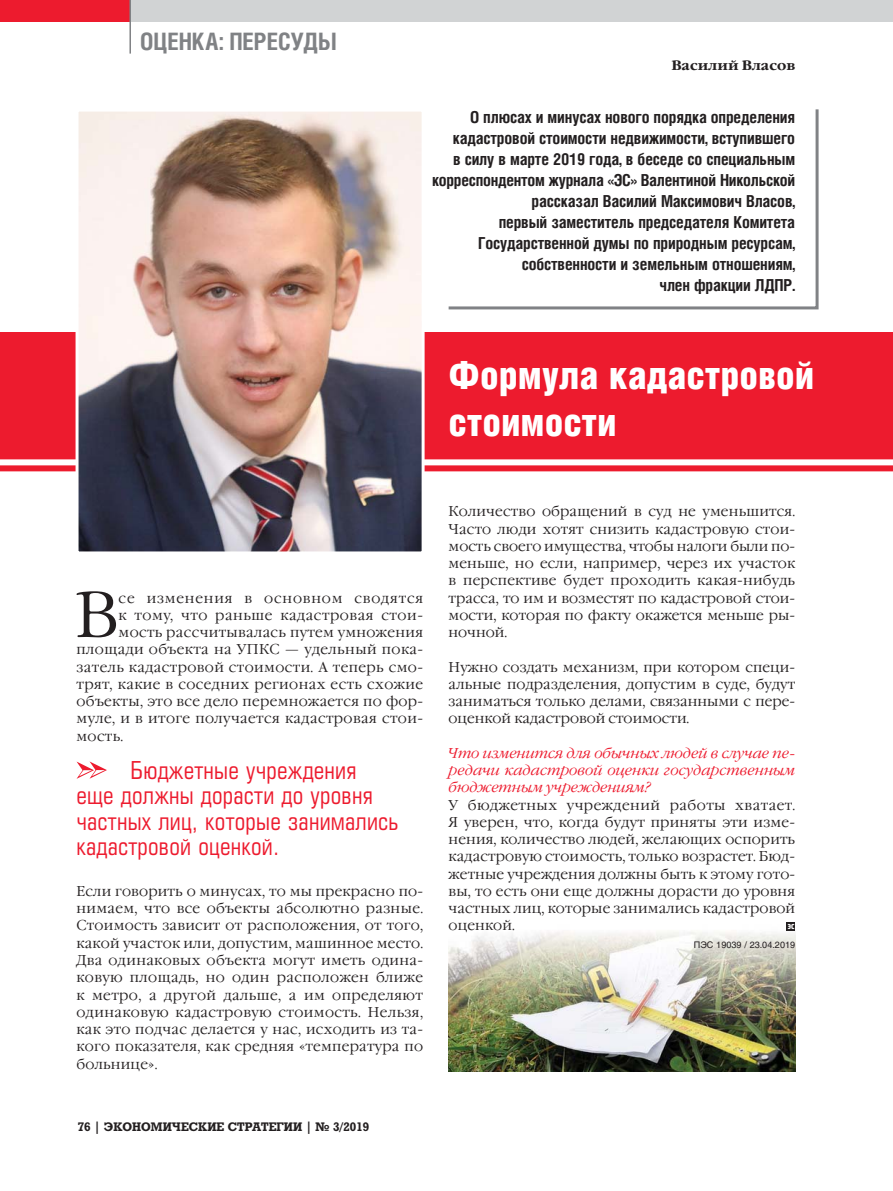
<style>
.page{position:relative;width:893px;height:1191px;background:#fff}
.page>*{position:absolute;margin:0;border:0;box-sizing:border-box;transform-origin:0 0}
.t1{font:63.6px "Garamond C";color:#231f20}
.t2{font:39px/46.8px "Helios Cond Black C";color:#fff}
.t3{font:24px/25.5px "Europe Condensed C";letter-spacing:.01em;color:#ed1b2e}
.t4{font:700 24px "Helios Cond C";color:#808285}
.t5{font:700 16.5px/21px "Helios Cond C";letter-spacing:-.01em;color:#231f20;text-align:right}
.t6{font:14.25px/17.2px "Garamond C";letter-spacing:.025em;color:#231f20;text-align:justify}
.t7{font:italic 14.25px/17.2px "Garamond C";letter-spacing:.005em;color:#ed1b2e;text-align:justify}
.t8{font:14.25px "Garamond C";letter-spacing:.06em;color:#231f20}
.t9{font:700 13.5px "Garamond C";color:#231f20}
.t10{font:700 12px "Rodeo C";color:#231f20}
.t11{font:9px "Helios C";color:#231f20}
.t12{font:9px "Hermes C";color:#fff}
</style>
<div class="page">
<div style="left:0;top:0;width:893px;height:21px;background:#d1d3d4"></div>
<div style="left:0;top:0;width:130px;height:21px;background:#ed1b2e"></div>
<hr style="left:129px;top:0;width:2px;height:54px;background:#808285">
<img style="left:449px;top:922px;width:346px;height:149px">
<div style="left:0;top:332px;width:893px;height:136px;background:#ed1b2e"></div>
<div style="left:0;top:465px;width:893px;height:6px;background:#ed1b2e"></div>
<div style="left:0;top:459px;width:893px;height:6px;background:#fff"></div>
<svg style="left:448px;top:109px;width:371px;height:201px"></svg>
<img style="left:80px;top:113px;width:341px;height:437px">
<div style="left:76px;top:109px;width:349px;height:445px;border:3px solid #fff"></div>
<div style="left:787px;top:922px;width:8px;height:8px;background:#231f20"></div>
<svg style="left:77px;top:761px;width:30px;height:18px"></svg>
<h3 class="t4" style="left:140px;top:32px;width:198px">ОЦЕНКА: ПЕРЕСУДЫ</h3>
<p class="t9" style="left:671px;top:59px;width:125px">Василий Власов</p>
<p class="t5" style="left:432px;top:108px;width:365px">О плюсах и минусах нового порядка определения кадастровой стоимости недвижимости, вступившего<br>в силу в марте 2019 года, в беседе со специальным корреспондентом журнала «ЭС» Валентиной Никольской рассказал Василий Максимович Власов,<br>первый заместитель председателя Комитета Государственной думы по природным ресурсам, собственности и земельным отношениям,<br>член фракции ЛДПР.</p>
<h2 class="t2" style="left:449px;top:356px;width:367px">Формула кадастровой стоимости</h2>
<h1 class="t1" style="left:74px;top:584px;width:46px">В</h1>
<p class="t8" style="left:119px;top:591px;width:306px">се изменения в основном сводятся</p>
<p class="t6" style="left:119px;top:607px;width:306px">к тому, что раньше кадастровая стои-</p>
<p class="t6" style="left:119px;top:624px;width:306px">мость рассчитывалась путем умножения</p>
<p class="t6" style="left:77px;top:641px;width:348px">площади объекта на УПКС — удельный пока-</p>
<p class="t6" style="left:77px;top:659px;width:348px">затель кадастровой стоимости. А теперь смо-</p>
<p class="t6" style="left:77px;top:676px;width:348px">трят, какие в соседних регионах есть схожие</p>
<p class="t6" style="left:77px;top:693px;width:348px">объекты, это все дело перемножается по фор-</p>
<p class="t6" style="left:77px;top:710px;width:348px">муле, и в итоге получается кадастровая стои-</p>
<p class="t6" style="left:77px;top:728px;width:48px">мость.</p>
<h3 class="t3" style="left:77px;top:760px;width:323px;text-indent:54px">Бюджетные учреждения еще должны дорасти до уровня частных лиц, которые занимались кадастровой оценкой.</h3>
<p class="t6" style="left:77px;top:883px;width:348px">Если говорить о минусах, то мы прекрасно по&shy;нимаем, что все объекты абсолютно разные.<br>Стоимость зависит от расположения, от того, какой участок или, допустим, машинное место.<br>Два одинаковых объекта могут иметь одина&shy;ковую площадь, но один расположен ближе к метро, а другой дальше, а им определяют одинаковую кадастровую стоимость. Нельзя, как это подчас делается у нас, исходить из та&shy;кого показателя, как средняя «температура по больнице».</p>
<p class="t10" style="left:78px;top:1121px;width:293px">76 | ЭКОНОМИЧЕСКИЕ СТРАТЕГИИ | № 3/2019</p>
<p class="t6" style="left:449px;top:503px;width:348px">Количество обращений в суд не уменьшится.<br>Часто люди хотят снизить кадастровую стои&shy;мость своего имущества, чтобы налоги были по&shy;меньше, но если, например, через их участок в перспективе будет проходить какая-нибудь трасса, то им и возместят по кадастровой стои&shy;мости, которая по факту окажется меньше ры&shy;ночной.</p>
<p class="t6" style="left:449px;top:659px;width:348px">Нужно создать механизм, при котором специ&shy;альные подразделения, допустим в суде, будут заниматься только делами, связанными с пере&shy;оценкой кадастровой стоимости.</p>
<p class="t7" style="left:449px;top:745px;width:348px">Что изменится для обычных людей в случае пе&shy;редачи кадастровой оценки государственным бюджетным учреждениям?</p>
<p class="t6" style="left:449px;top:797px;width:348px">У бюджетных учреждений работы хватает.<br>Я уверен, что, когда будут приняты эти изме&shy;нения, количество людей, желающих оспорить кадастровую стоимость, только возрастет. Бюд&shy;жетные учреждения должны быть к этому гото&shy;вы, то есть они еще должны дорасти до уровня частных лиц, которые занимались кадастровой оценкой.</p>
<p class="t12" style="left:788px;top:922px;width:8px">эс</p>
<p class="t11" style="left:694px;top:941px;width:103px">ПЭС 19039 / 23.04.2019</p>
</div>
